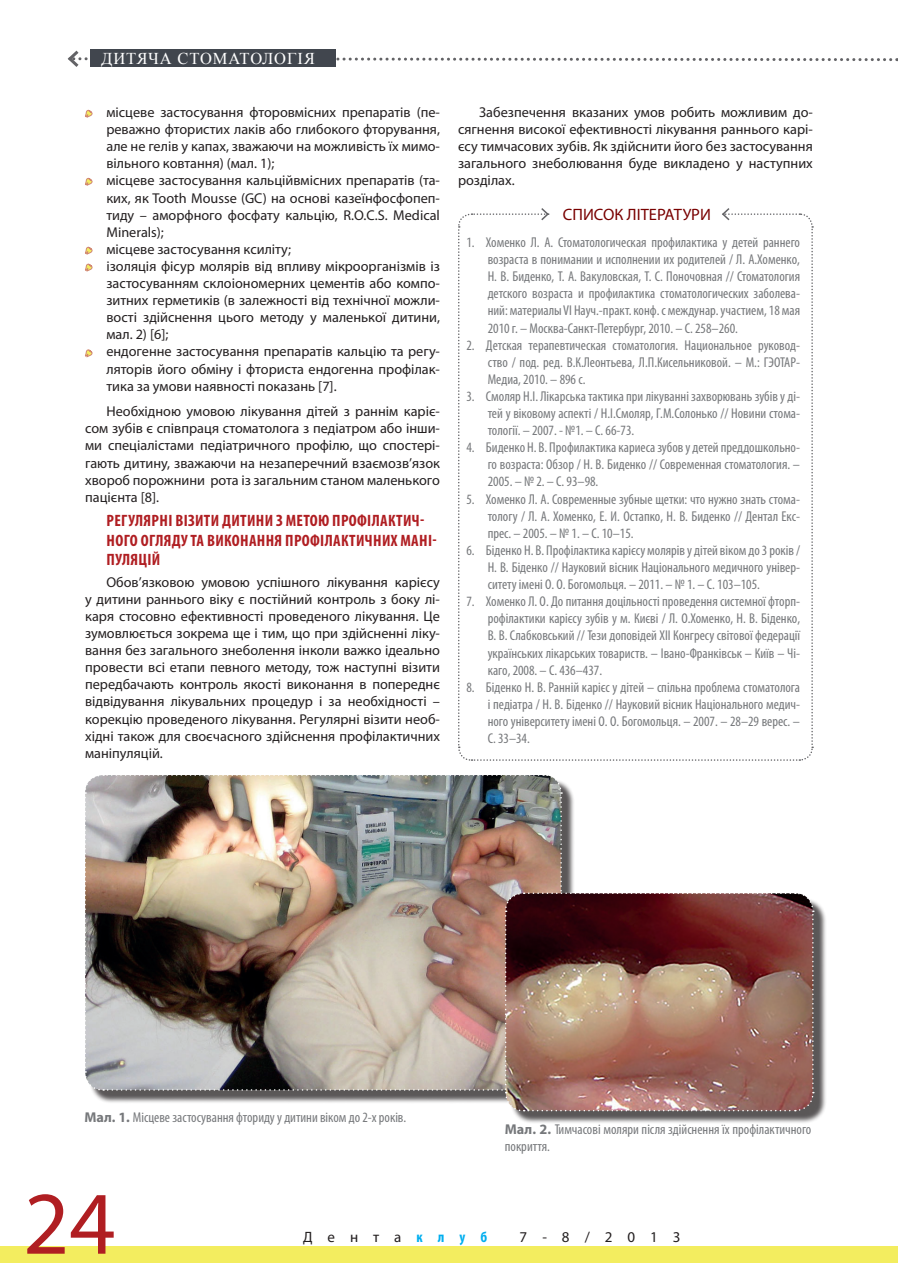
<style>
.page{position:relative;width:898px;height:1263px;background:#fff}
.page>*{position:absolute;margin:0;border:0;box-sizing:border-box;transform-origin:0 0}
.t1{font:90px "Myriad Pro";color:#b01e22}
.oasnovnoy_DC{font:700 condensed 16.5px/19.8px "Myriad Pro";letter-spacing:.02em;color:#b01e22}
.t2{font:16.5px "Times New Roman";letter-spacing:.05em;color:#fff}
.oasnovnoy_DC-2{font:16.5px "Myriad Pro";color:#790100}
.t3{font:15px "Myriad Pro";letter-spacing:1em;color:#231f20}
.oasnovnoy_DC-3{font:condensed 14.25px/17.1px "Myriad Pro";color:#76787b;text-align:justify}
.oasnovnoy_DC-4{font:14.25px/17.1px "Myriad Pro";color:#231f20;text-align:justify}
.s1{font-weight:700;font-stretch:normal}
.s2{font-weight:700;font-stretch:condensed;color:#00aeef}
</style>
<div class="page">
<svg style="left:458px;top:208px;width:355px;height:553px"></svg>
<svg style="left:85px;top:109px;width:8px;height:9px"></svg>
<svg style="left:85px;top:177px;width:8px;height:9px"></svg>
<svg style="left:85px;top:246px;width:8px;height:9px"></svg>
<svg style="left:85px;top:263px;width:8px;height:9px"></svg>
<svg style="left:85px;top:349px;width:8px;height:9px"></svg>
<div style="left:509px;top:897px;width:317px;height:228px;background:#231f20;opacity:.75"></div>
<img style="left:85px;top:775px;width:729px;height:337px">
<div style="left:0;top:1246px;width:897px;height:17px;background:#f3ed5f"></div>
<svg style="left:67px;top:49px;width:830px;height:18px"></svg>
<div style="left:91px;top:49px;width:245px;height:18px;background:#41464e"></div>
<p class="t2" style="left:101px;top:47px;width:215px">ДИТЯЧА СТОМАТОЛОГІЯ</p>
<p class="oasnovnoy_DC-4" style="left:106px;top:103px;width:335px">місцеве застосування фторовмісних препаратів (пе&shy;реважно фтористих лаків або глибокого фторування, але не гелів у капах, зважаючи на можливість їх мимо&shy;вільного ковтання) (мал. 1);</p>
<p class="oasnovnoy_DC-4" style="left:106px;top:172px;width:335px">місцеве застосування кальційвмісних препаратів (та&shy;ких, як Tooth Mousse (GC) на основі казеїнфосфопеп&shy;тиду – аморфного фосфату кальцію, R.O.C.S. Medical Minerals);</p>
<p class="oasnovnoy_DC-4" style="left:106px;top:240px;width:186px">місцеве застосування ксиліту;</p>
<p class="oasnovnoy_DC-4" style="left:106px;top:257px;width:335px">ізоляція фісур молярів від впливу мікроорганізмів із застосуванням склоіономерних цементів або компо&shy;зитних герметиків (в залежності від технічної можли&shy;вості здійснення цього методу у маленької дитини, мал. 2) [6];</p>
<p class="oasnovnoy_DC-4" style="left:106px;top:343px;width:335px">ендогенне застосування препаратів кальцію та регу&shy;ляторів його обміну і фториста ендогенна профілак&shy;тика за умови наявності показань [7].</p>
<p class="oasnovnoy_DC-4" style="left:85px;top:403px;width:356px;text-indent:21px">Необхідною умовою лікування дітей з раннім каріє&shy;сом зубів є співпраця стоматолога з педіатром або інши&shy;ми спеціалістами педіатричного профілю, що спостері&shy;гають дитину, зважаючи на незаперечний взаємозв’язок хвороб порожнини рота із загальним станом маленького пацієнта [8].</p>
<p class="oasnovnoy_DC" style="left:106px;top:510px;width:331px">РЕГУЛЯРНІ ВІЗИТИ ДИТИНИ З МЕТОЮ ПРОФІЛАКТИЧ-<br>НОГО ОГЛЯДУ ТА ВИКОНАННЯ ПРОФІЛАКТИЧНИХ МАНІ-<br>ПУЛЯЦІЙ</p>
<p class="oasnovnoy_DC-4" style="left:85px;top:573px;width:356px;text-indent:21px">Обов’язковою умовою успішного лікування карієсу у дитини раннього віку є постійний контроль з боку лі&shy;каря стосовно ефективності проведеного лікування. Це зумовлюється зокрема ще і тим, що при здійсненні ліку&shy;вання без загального знеболення інколи важко ідеально провести всі етапи певного методу, тож наступні візити передбачають контроль якості виконання в попереднє відвідування лікувальних процедур і за необхідності – корекцію проведеного лікування. Регулярні візити необ&shy;хідні також для своєчасного здійснення профілактичних маніпуляцій.</p>
<p class="oasnovnoy_DC-4" style="left:458px;top:103px;width:356px;text-indent:21px">Забезпечення вказаних умов робить можливим до&shy;сягнення високої ефективності лікування раннього карі&shy;єсу тимчасових зубів. Як здійснити його без застосування загального знеболювання буде викладено у наступних розділах.</p>
<p class="oasnovnoy_DC-2" style="left:562px;top:205px;width:149px">СПИСОК ЛІТЕРАТУРИ</p>
<p class="oasnovnoy_DC-3" style="left:487px;top:234px;width:314px;text-indent:-21px">1. Хоменко Л. А. Стоматологическая профилактика у детей раннего возраста в понимании и исполнении их родителей / Л. А.Хоменко, Н. В. Биденко, Т. А. Вакуловская, Т. С. Поночовная // Стоматология детского возраста и профилактика стоматологических заболева&shy;ний: материалы VI Науч.-практ. конф. с междунар. участием, 18 мая 2010 г. – Москва-Санкт-Петербург, 2010. – С. 258–260.</p>
<p class="oasnovnoy_DC-3" style="left:487px;top:336px;width:314px;text-indent:-21px">2. Детская терапевтическая стоматология. Национальное руковод&shy;ство / под. ред. В.К.Леонтьева, Л.П.Кисельниковой. – М.: ГЭОТАР-Медиа, 2010. – 896 с.</p>
<p class="oasnovnoy_DC-3" style="left:487px;top:387px;width:314px;text-indent:-21px">3. Смоляр Н.І. Лікарська тактика при лікуванні захворювань зубів у ді&shy;тей у віковому аспекті / Н.І.Смоляр, Г.М.Солонько // Новини стома&shy;тології. – 2007. - №1. – С. 66-73.</p>
<p class="oasnovnoy_DC-3" style="left:487px;top:439px;width:314px;text-indent:-21px">4. Биденко Н. В. Профилактика кариеса зубов у детей преддошкольно&shy;го возраста: Обзор / Н. В. Биденко // Современная стоматология. – 2005. – № 2. – С. 93–98.</p>
<p class="oasnovnoy_DC-3" style="left:487px;top:490px;width:314px;text-indent:-21px">5. Хоменко Л. А. Современные зубные щетки: что нужно знать стома&shy;тологу / Л. А. Хоменко, Е. И. Остапко, Н. В. Биденко // Дентал Екс&shy;прес. – 2005. – № 1. – С. 10–15.</p>
<p class="oasnovnoy_DC-3" style="left:487px;top:541px;width:314px;text-indent:-21px">6. Біденко Н. В. Профілактика карієсу молярів у дітей віком до 3 років / Н. В. Біденко // Науковий вісник Національного медичного універ&shy;ситету імені О. О. Богомольця. – 2011. – № 1. – С. 103–105.</p>
<p class="oasnovnoy_DC-3" style="left:487px;top:593px;width:314px;text-indent:-21px">7. Хоменко Л. О. До питання доцільності проведення системної фторп&shy;рофілактики карієсу зубів у м. Києві / Л. О.Хоменко, Н. В. Біденко, В. В. Слабковський // Тези доповідей ХІІ Конгресу світової федерації українських лікарських товариств. – Івано-Франківськ – Київ – Чі&shy;каго, 2008. – С. 436–437.</p>
<p class="oasnovnoy_DC-3" style="left:487px;top:678px;width:314px;text-indent:-21px">8. Біденко Н. В. Ранній карієс у дітей – спільна проблема стоматолога і педіатра / Н. В. Біденко // Науковий вісник Національного медич&shy;ного університету імені О. О. Богомольця. – 2007. – 28–29 верес. – С. 33–34.</p>
<p class="oasnovnoy_DC-3" style="left:84px;top:1109px;width:323px"><span class="s1">Мал. 1.</span> Місцеве застосування фториду у дитини віком до 2-х років.</p>
<p class="oasnovnoy_DC-3" style="left:504px;top:1121px;width:308px"><span class="s1">Мал. 2.</span> Тимчасові моляри після здійснення їх профілактичного покриття.</p>
<p class="t1" style="left:23px;top:1168px;width:94px">24</p>
<p class="t3" style="left:303px;top:1227px;width:185px">Дента<span class="s2">клуб</span></p>
<p class="t3" style="left:519px;top:1227px;width:162px">7-8/2013</p>
</div>
